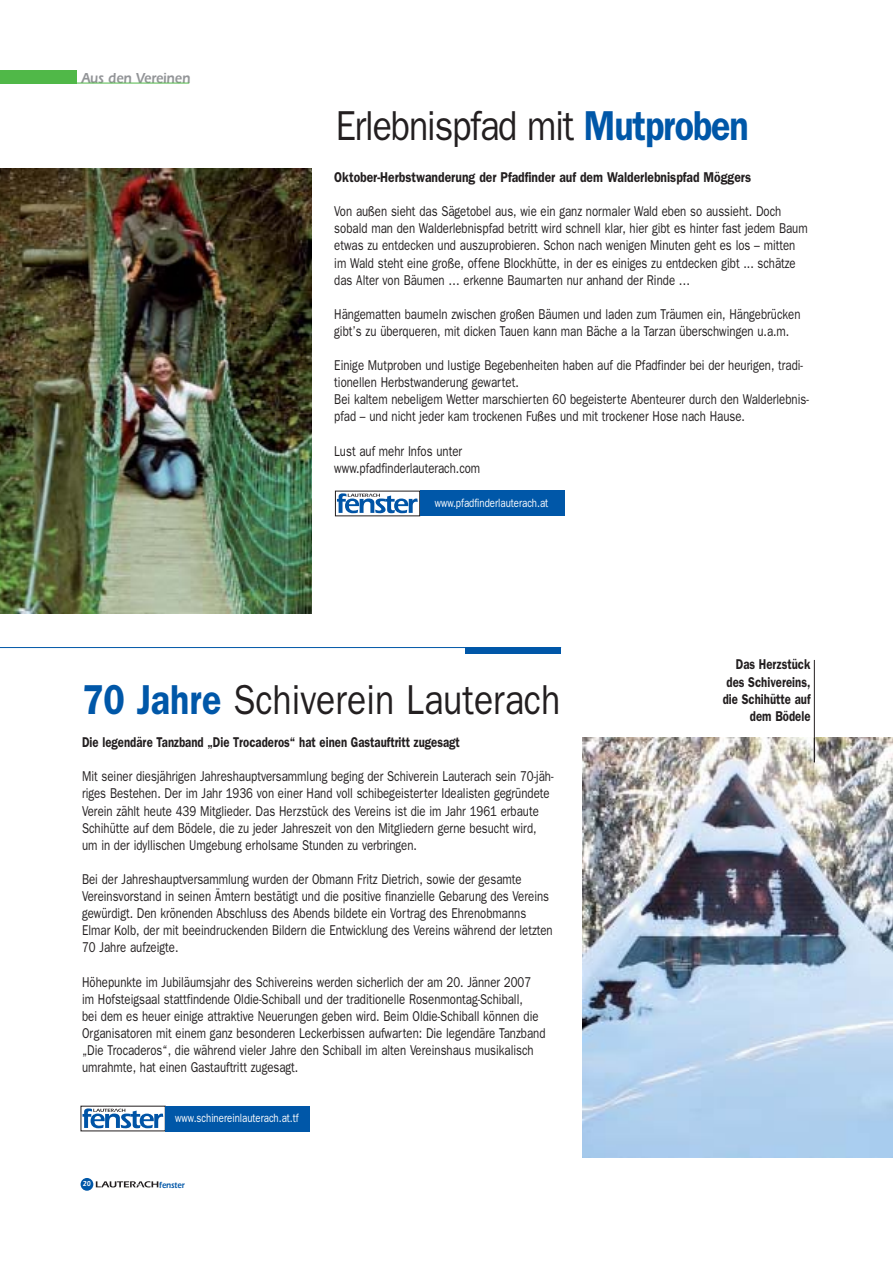
<style>
.page{position:relative;width:893px;height:1263px;background:#fff}
.page>*{position:absolute;margin:0;border:0;box-sizing:border-box;transform-origin:0 0}
.t1{font:42px "Franklin Gothic";color:#231f20;scale:.85 1}
.t2{font:42px "Franklin Gothic";letter-spacing:-.03em;color:#231f20;scale:.85 1}
.t3{font:600 15px "Itc Eras";color:#939598;scale:.85 1}
.t4{font:14.25px/17.1px "Franklin Gothic";color:#231f20;scale:.8 1}
.t5{font:600 14.25px/17.1px "Franklin Gothic";color:#231f20;text-align:right;scale:.8 1}
.t6{font:600 14.25px "Franklin Gothic";color:#231f20;scale:.85 1}
.t7{font:12px "Franklin Gothic";color:#fff;scale:.8 1}
.t8{font:600 9px "Itc Eras";color:#0057a8;scale:.85 1}
.t9{font:600 7.5px "Itc Eras";color:#fff;scale:.85 1}
.s1{font-weight:600;color:#0057a8}
</style>
<div class="page">
<img style="left:0;top:168px;width:312px;height:445px">
<img style="left:582px;top:737px;width:311px;height:420px">
<hr style="left:814px;top:660px;width:1px;height:102px;background:#231f20">
<hr style="left:0;top:647px;width:561px;height:1px;background:#0057a8">
<svg style="left:337px;top:493px;width:81px;height:20px"></svg>
<div style="left:420px;top:491px;width:145px;height:25px;background:#0057a8"></div>
<svg style="left:82px;top:1108px;width:81px;height:20px"></svg>
<div style="left:166px;top:1106px;width:144px;height:25px;background:#0057a8"></div>
<div style="left:466px;top:647px;width:95px;height:7px;background:#0057a8"></div>
<div style="left:0;top:70px;width:76px;height:13px;background:#50b848"></div>
<hr style="left:75px;top:83px;width:114px;height:1px;background:#50b848">
<div style="left:81px;top:1178px;width:12px;height:13px;background:#0057a8;border-radius:50%"></div>
<svg style="left:96px;top:1181px;width:62px;height:6px"></svg>
<p class="t3" style="left:81px;top:73px;width:130px">Aus den Vereinen</p>
<h1 class="t2" style="left:336px;top:111px;width:487px">Erlebnispfad mit <span class="s1">Mutproben</span></h1>
<p class="t6" style="left:334px;top:172px;width:492px">Oktober-Herbstwanderung der Pfadfinder auf dem Walderlebnispfad Möggers</p>
<p class="t4" style="left:334px;top:204px;width:593px">Von außen sieht das Sägetobel aus, wie ein ganz normaler Wald eben so aussieht. Doch sobald man den Walderlebnispfad betritt wird schnell klar, hier gibt es hinter fast jedem Baum etwas zu entdecken und auszuprobieren. Schon nach wenigen Minuten geht es los – mitten im Wald steht eine große, offene Blockhütte, in der es einiges zu entdecken gibt ... schätze das Alter von Bäumen … erkenne Baumarten nur anhand der Rinde …</p>
<p class="t4" style="left:334px;top:307px;width:584px">Hängematten baumeln zwischen großen Bäumen und laden zum Träumen ein, Hängebrücken gibt’s zu überqueren, mit dicken Tauen kann man Bäche a la Tarzan überschwingen u.a.m.</p>
<p class="t4" style="left:334px;top:358px;width:595px">Einige Mutproben und lustige Begebenheiten haben auf die Pfadfinder bei der heurigen, tradi&shy;tionellen Herbstwanderung gewartet.<br>Bei kaltem nebeligem Wetter marschierten 60 begeisterte Abenteurer durch den Walderlebnis&shy;pfad – und nicht jeder kam trockenen Fußes und mit trockener Hose nach Hause.</p>
<p class="t4" style="left:334px;top:443px;width:184px">Lust auf mehr Infos unter www.pfadfinderlauterach.com</p>
<p class="t7" style="left:435px;top:499px;width:143px">www.pfadfinderlauterach.at</p>
<h1 class="t1" style="left:82px;top:685px;width:564px"><span class="s1">70 Jahre</span> Schiverein Lauterach</h1>
<p class="t5" style="left:82px;top:735px;width:474px">Die legendäre Tanzband „Die Trocaderos“ hat einen Gastauftritt zugesagt</p>
<p class="t4" style="left:82px;top:769px;width:591px">Mit seiner diesjährigen Jahreshauptversammlung beging der Schiverein Lauterach sein 70-jäh&shy;riges Bestehen. Der im Jahr 1936 von einer Hand voll schibegeisterter Idealisten gegründete Verein zählt heute 439 Mitglieder. Das Herzstück des Vereins ist die im Jahr 1961 erbaute Schihütte auf dem Bödele, die zu jeder Jahreszeit von den Mitgliedern gerne besucht wird, um in der idyllischen Umgebung erholsame Stunden zu verbringen.</p>
<p class="t4" style="left:82px;top:872px;width:590px">Bei der Jahreshauptversammlung wurden der Obmann Fritz Dietrich, sowie der gesamte Vereinsvorstand in seinen Ämtern bestätigt und die positive finanzielle Gebarung des Vereins gewürdigt. Den krönenden Abschluss des Abends bildete ein Vortrag des Ehrenobmanns Elmar Kolb, der mit beeindruckenden Bildern die Entwicklung des Vereins während der letzten 70 Jahre aufzeigte.</p>
<p class="t4" style="left:82px;top:974px;width:581px">Höhepunkte im Jubiläumsjahr des Schivereins werden sicherlich der am 20. Jänner 2007 im Hofsteigsaal stattfindende Oldie-Schiball und der traditionelle Rosenmontag-Schiball,<br>bei dem es heuer einige attraktive Neuerungen geben wird. Beim Oldie-Schiball können die Organisatoren mit einem ganz besonderen Leckerbissen aufwarten: Die legendäre Tanzband „Die Trocaderos“, die während vieler Jahre den Schiball im alten Vereinshaus musikalisch umrahmte, hat einen Gastauftritt zugesagt.</p>
<p class="t9" style="left:83px;top:1181px;width:11px">20</p>
<p class="t7" style="left:175px;top:1114px;width:156px">www.schinereinlauterach.at.tf</p>
<p class="t8" style="left:159px;top:1181px;width:31px">fenster</p>
<p class="t5" style="left:723px;top:657px;width:111px">Das Herzstück des Schivereins, die Schihütte auf dem Bödele</p>
</div>
